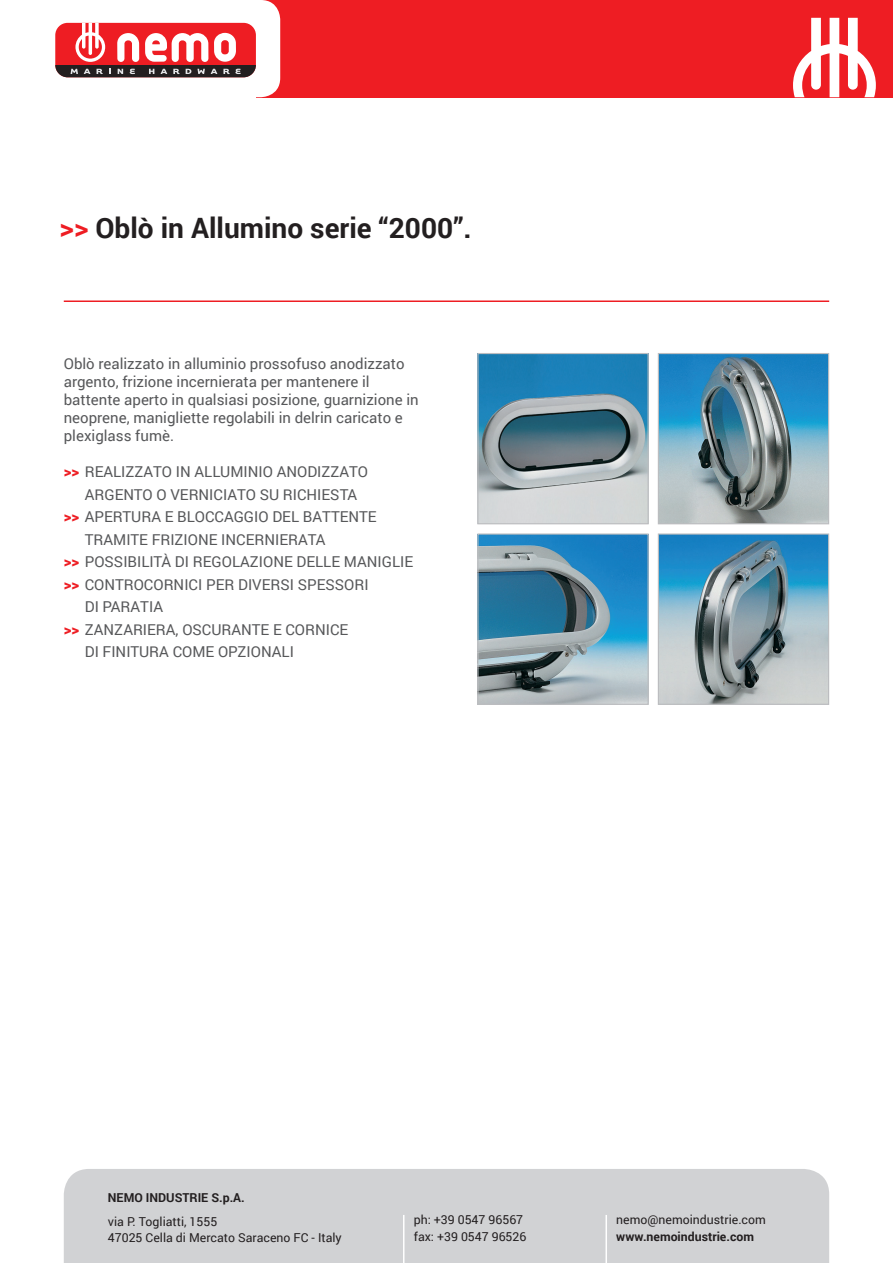
<style>
.page{position:relative;width:893px;height:1263px;background:#fff}
.page>*{position:absolute;margin:0;border:0;box-sizing:border-box;transform-origin:0 0}
.t1{font:700 28.05px "Roboto";color:#231f20}
.t2{font:15px/18px "Roboto";color:#57585a}
.t3{font:12.3px "Roboto";color:#231f20}
.t4{font:700 12.3px "Roboto";color:#231f20}
.s1{color:#ee1d23}
.s2{font-weight:900;color:#ee1d23}
</style>
<div class="page">
<div style="left:257px;top:0;width:636px;height:97px;background:#ee1d23"></div>
<svg style="left:793px;top:18px;width:83px;height:79px"></svg>
<div style="left:236px;top:0;width:44px;height:97px;background:#fff;border-radius:20px"></div>
<div style="left:55px;top:23px;width:201px;height:54px;background:#ee1d23;border-radius:12px"></div>
<div style="left:55px;top:65px;width:201px;height:12px;background:#231f20"></div>
<svg style="left:71px;top:69px;width:7px;height:5px"></svg>
<svg style="left:84px;top:69px;width:7px;height:5px"></svg>
<svg style="left:97px;top:69px;width:6px;height:5px"></svg>
<svg style="left:118px;top:69px;width:5px;height:5px"></svg>
<svg style="left:130px;top:69px;width:5px;height:5px"></svg>
<svg style="left:149px;top:69px;width:5px;height:5px"></svg>
<svg style="left:160px;top:69px;width:7px;height:5px"></svg>
<svg style="left:173px;top:69px;width:6px;height:5px"></svg>
<svg style="left:186px;top:69px;width:5px;height:5px"></svg>
<svg style="left:197px;top:69px;width:8px;height:5px"></svg>
<svg style="left:211px;top:69px;width:6px;height:5px"></svg>
<svg style="left:75px;top:23px;width:30px;height:39px"></svg>
<svg style="left:145px;top:33px;width:63px;height:29px"></svg>
<svg style="left:117px;top:33px;width:22px;height:29px"></svg>
<div style="left:214px;top:33px;width:22px;height:29px;background:#fff;border-radius:11px"></div>
<svg style="left:221px;top:40px;width:8px;height:14px"></svg>
<hr style="left:64px;top:300px;width:765px;height:2px;background:#ee1d23">
<div style="left:64px;top:1169px;width:765px;height:94px;background:#d1d2d4"></div>
<hr style="left:403px;top:1215px;width:1px;height:48px;background:#fff">
<hr style="left:605px;top:1215px;width:2px;height:48px;background:#fff">
<svg style="left:223px;top:69px;width:18px;height:5px"></svg>
<img style="left:479px;top:355px;width:168px;height:167px">
<div style="left:477px;top:353px;width:172px;height:171px;border:1px solid #bcbdc0"></div>
<img style="left:660px;top:355px;width:167px;height:167px">
<div style="left:658px;top:353px;width:171px;height:171px;border:1px solid #bcbdc0"></div>
<img style="left:479px;top:535px;width:168px;height:168px">
<div style="left:477px;top:533px;width:172px;height:172px;border:1px solid #bcbdc0"></div>
<img style="left:660px;top:535px;width:167px;height:168px">
<div style="left:658px;top:533px;width:171px;height:172px;border:1px solid #bcbdc0"></div>
<p class="t1" style="left:60px;top:209px;width:414px"><span class="s1">&gt;&gt;</span> Oblò in Allumino serie “2000”.</p>
<p class="t2" style="left:64px;top:354px;width:356px">Oblò realizzato in alluminio prossofuso anodizzato argento, frizione incernierata per mantenere il battente aperto in qualsiasi posizione, guarnizione in neoprene, manigliette regolabili in delrin caricato e plexiglass fumè.</p>
<p class="t2" style="left:64px;top:462px;width:306px"><span class="s2">&gt;&gt;</span> REALIZZATO IN ALLUMINIO ANODIZZATO</p>
<p class="t2" style="left:85px;top:485px;width:274px">ARGENTO O VERNICIATO SU RICHIESTA</p>
<p class="t2" style="left:64px;top:507px;width:314px"><span class="s2">&gt;&gt;</span> APERTURA E BLOCCAGGIO DEL BATTENTE</p>
<p class="t2" style="left:85px;top:530px;width:242px">TRAMITE FRIZIONE INCERNIERATA</p>
<p class="t2" style="left:64px;top:552px;width:351px"><span class="s2">&gt;&gt;</span> POSSIBILITÀ DI REGOLAZIONE DELLE MANIGLIE</p>
<p class="t2" style="left:64px;top:575px;width:306px"><span class="s2">&gt;&gt;</span> CONTROCORNICI PER DIVERSI SPESSORI</p>
<p class="t2" style="left:85px;top:597px;width:80px">DI PARATIA</p>
<p class="t2" style="left:64px;top:620px;width:286px"><span class="s2">&gt;&gt;</span> ZANZARIERA, OSCURANTE E CORNICE</p>
<p class="t2" style="left:85px;top:642px;width:211px">DI FINITURA COME OPZIONALI</p>
<p class="t4" style="left:108px;top:1189px;width:138px">NEMO INDUSTRIE S.p.A.</p>
<p class="t3" style="left:108px;top:1213px;width:111px">via P. Togliatti, 1555</p>
<p class="t3" style="left:108px;top:1229px;width:235px">47025 Cella di Mercato Saraceno FC - Italy</p>
<p class="t3" style="left:414px;top:1211px;width:111px">ph: +39 0547 96567</p>
<p class="t3" style="left:414px;top:1228px;width:114px">fax: +39 0547 96526</p>
<p class="t3" style="left:616px;top:1211px;width:151px">nemo@nemoindustrie.com</p>
<p class="t4" style="left:616px;top:1228px;width:139px">www.nemoindustrie.com</p>
</div>
